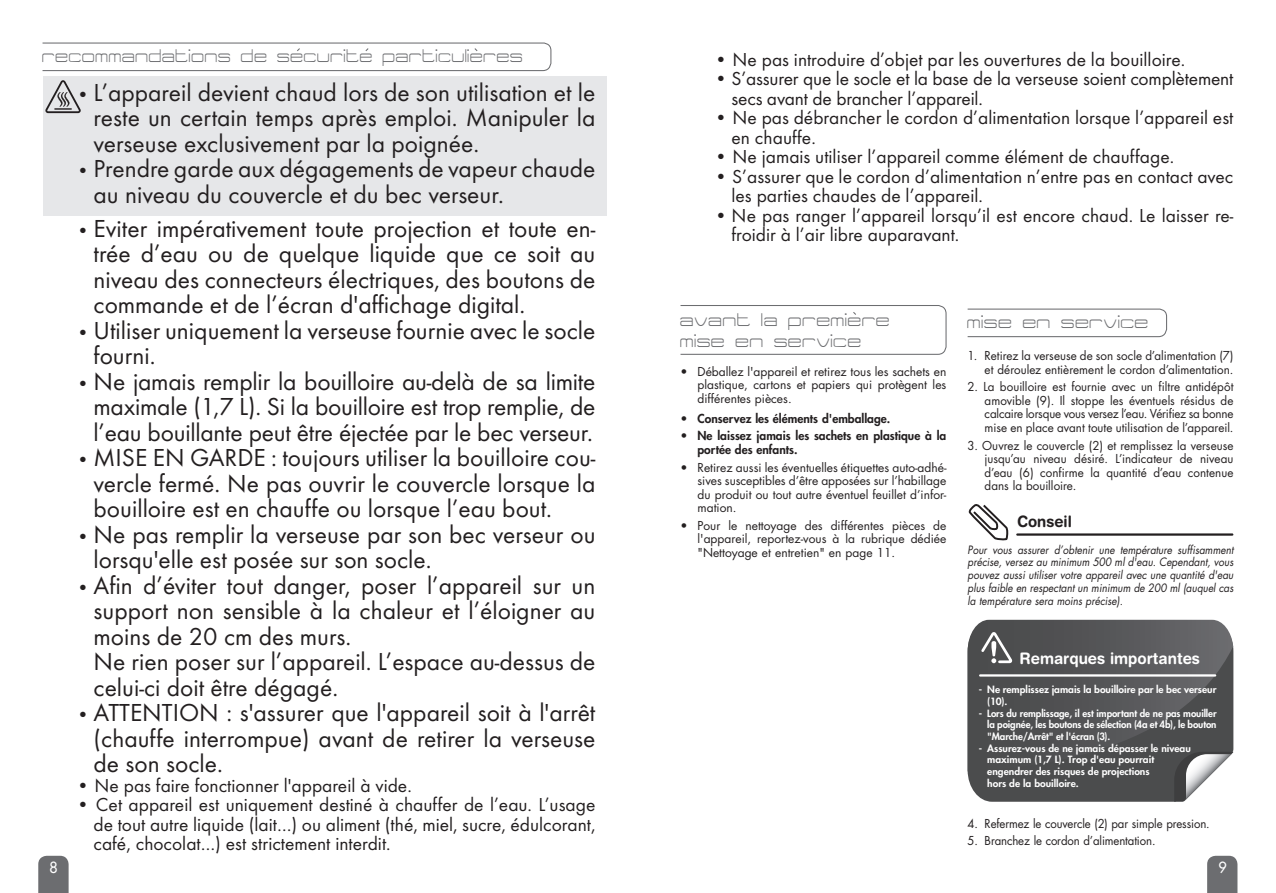
<style>
.page{position:relative;width:1276px;height:893px;background:#fff}
.page>*{position:absolute;margin:0;border:0;box-sizing:border-box;transform-origin:0 0}
.t1{font:25.5px/25.5px "Futura T";color:#231f20;text-align:justify}
.t2{font:21px/21.6px "Tidy Curve TV";letter-spacing:-.01em;color:#6c6d70}
.t3{font:21px "Tidy Curve TV";letter-spacing:-.01em;color:#6c6d70;scale:.92 1}
.t4{font:19.5px/19.5px "Futura T";color:#231f20}
.t5{font:700 15.9px "Helvetica Rounded";color:#fff;scale:.95 1}
.t6{font:700 15.75px "Helvetica Rounded";color:#231f20;scale:.95 1}
.t7{font:15px "Futura";color:#fff;scale:.95 1}
.t8{font:12px/13.5px "Futura";color:#231f20;text-align:justify}
.t9{font:800 12px/13.5px "Futura";color:#231f20}
.t10{font:12px "Futura";color:#231f20;scale:.95 1}
.t11{font:italic 11.25px/12.8px "Futura";color:#231f20;text-align:justify;scale:.9 1}
.t12{font:800 9.75px/11.7px "Futura";color:#fff;scale:1.05 1}
.s1{font-size:19.5px}
.s2{font-weight:400}
</style>
<div class="page">
<svg style="left:38px;top:856px;width:31px;height:37px"></svg>
<svg style="left:1207px;top:856px;width:30px;height:37px"></svg>
<svg style="left:680px;top:305px;width:267px;height:50px"></svg>
<svg style="left:967px;top:308px;width:200px;height:30px"></svg>
<svg style="left:967px;top:620px;width:266px;height:182px;background:#5a5b5d"></svg>
<hr style="left:980px;top:674px;width:235px;height:3px;background:#fff">
<div style="left:43px;top:76px;width:564px;height:140px;background:#e6e7e9"></div>
<svg style="left:45px;top:80px;width:36px;height:33px"></svg>
<svg style="left:42px;top:42px;width:510px;height:30px"></svg>
<hr style="left:1017px;top:533px;width:215px;height:3px;background:#231f20">
<svg style="left:968px;top:504px;width:41px;height:37px"></svg>
<p class="t3" style="left:43px;top:45px;width:525px">recommandations de securite particulieres</p>
<p class="t1" style="left:94px;top:79px;width:503px;text-indent:-17px"><span class="s1">•</span> L’appareil devient chaud lors de son utilisation et le reste un certain temps après emploi. Manipuler la verseuse exclusivement par la poignée.</p>
<p class="t1" style="left:94px;top:156px;width:503px;text-indent:-17px"><span class="s1">•</span> Prendre garde aux dégagements de vapeur chaude au niveau du couvercle et du bec verseur.</p>
<p class="t1" style="left:94px;top:215px;width:503px;text-indent:-17px"><span class="s1">•</span> Eviter impérativement toute projection et toute en&shy;trée d’eau ou de quelque liquide que ce soit au niveau des connecteurs électriques, des boutons de commande et de l’écran d'affichage digital.</p>
<p class="t1" style="left:94px;top:317px;width:503px;text-indent:-17px"><span class="s1">•</span> Utiliser uniquement la verseuse fournie avec le socle fourni.</p>
<p class="t1" style="left:94px;top:368px;width:503px;text-indent:-17px"><span class="s1">•</span> Ne jamais remplir la bouilloire au-delà de sa limite maximale (1,7 L). Si la bouilloire est trop remplie, de l’eau bouillante peut être éjectée par le bec verseur.</p>
<p class="t1" style="left:94px;top:445px;width:503px;text-indent:-17px"><span class="s1">•</span> MISE EN GARDE : toujours utiliser la bouilloire cou&shy;vercle fermé. Ne pas ouvrir le couvercle lorsque la bouilloire est en chauffe ou lorsque l’eau bout.</p>
<p class="t1" style="left:94px;top:521px;width:503px;text-indent:-17px"><span class="s1">•</span> Ne pas remplir la verseuse par son bec verseur ou lorsqu'elle est posée sur son socle.</p>
<p class="t1" style="left:94px;top:572px;width:503px;text-align:left;text-indent:-17px"><span class="s1">•</span> Afin d’éviter tout danger, poser l’appareil sur un support non sensible à la chaleur et l’éloigner au moins de 20 cm des murs.<br>Ne rien poser sur l’appareil. L’espace au-dessus de celui-ci doit être dégagé.</p>
<p class="t1" style="left:94px;top:700px;width:503px;text-indent:-17px"><span class="s1">•</span> ATTENTION : s'assurer que l'appareil soit à l'arrêt (chauffe interrompue) avant de retirer la verseuse de son socle.</p>
<p class="t4" style="left:77px;top:775px;width:337px">• Ne pas faire fonctionner l'appareil à vide.</p>
<p class="t4" style="left:94px;top:795px;width:503px;text-align:justify;text-indent:-17px">• Cet appareil est uniquement destiné à chauffer de l’eau. L’usage de tout autre liquide (lait…) ou aliment (thé, miel, sucre, édulcorant, café, chocolat…) est strictement interdit.</p>
<p class="t4" style="left:714px;top:50px;width:472px">• Ne pas introduire d’objet par les ouvertures de la bouilloire.</p>
<p class="t4" style="left:731px;top:69px;width:503px;text-indent:-17px">• S’assurer que le socle et la base de la verseuse soient complètement secs avant de brancher l’appareil.</p>
<p class="t4" style="left:731px;top:108px;width:503px;text-indent:-17px">• Ne pas débrancher le cordon d’alimentation lorsque l’appareil est en chauffe.</p>
<p class="t4" style="left:714px;top:147px;width:461px">• Ne jamais utiliser l’appareil comme élément de chauffage.</p>
<p class="t4" style="left:731px;top:167px;width:503px;text-indent:-17px">• S’assurer que le cordon d’alimentation n’entre pas en contact avec les parties chaudes de l’appareil.</p>
<p class="t4" style="left:731px;top:206px;width:503px;text-indent:-17px">• Ne pas ranger l’appareil lorsqu’il est encore chaud. Le laisser re&shy;froidir à l’air libre auparavant.</p>
<p class="t2" style="left:680px;top:309px;width:212px">avant la premiere mise en service</p>
<p class="t8" style="left:697px;top:365px;width:250px;text-indent:-17px">• Déballez l'appareil et retirez tous les sachets en plastique, cartons et papiers qui protègent les différentes pièces.</p>
<p class="t9" style="left:680px;top:411px;width:211px"><span class="s2">•</span> Conservez les éléments d'emballage.</p>
<p class="t9" style="left:697px;top:429px;width:250px;text-indent:-17px"><span class="s2">•</span> Ne laissez jamais les sachets en plastique à la portée des enfants.</p>
<p class="t8" style="left:697px;top:460px;width:250px;text-indent:-17px">• Retirez aussi les éventuelles étiquettes auto-adhé&shy;sives susceptibles d’être apposées sur l’habillage du produit ou tout autre éventuel feuillet d’infor&shy;mation.</p>
<p class="t8" style="left:697px;top:519px;width:250px;text-indent:-17px">• Pour le nettoyage des différentes pièces de l'appareil, reportez-vous à la rubrique dédiée "Nettoyage et entretien" en page 11.</p>
<p class="t2" style="left:967px;top:311px;width:183px">mise en service</p>
<p class="t8" style="left:967px;top:349px;width:267px;text-align:right">1. Retirez la verseuse de son socle d’alimentation (7) et déroulez entièrement le cordon d’alimentation.</p>
<p class="t8" style="left:984px;top:380px;width:250px;text-indent:-17px">2. La bouilloire est fournie avec un filtre antidépôt amovible (9). Il stoppe les éventuels résidus de calcaire lorsque vous versez l’eau. Vérifiez sa bonne mise en place avant toute utilisation de l’appareil.</p>
<p class="t8" style="left:984px;top:439px;width:250px;text-indent:-17px">3. Ouvrez le couvercle (2) et remplissez la verseuse jusqu’au niveau désiré. L’indicateur de niveau d’eau (6) confirme la quantité d’eau contenue dans la bouilloire.</p>
<p class="t6" style="left:1017px;top:512px;width:59px">Conseil</p>
<p class="t11" style="left:967px;top:543px;width:297px">Pour vous assurer d’obtenir une température suffisamment précise, versez au minimum 500 ml d'eau. Cependant, vous pouvez aussi utiliser votre appareil avec une quantité d'eau plus faible en respectant un minimum de 200 ml (auquel cas la température sera moins précise).</p>
<p class="t5" style="left:1019px;top:648px;width:191px">Remarques importantes</p>
<p class="t12" style="left:987px;top:684px;width:220px;text-indent:-9px">- Ne remplissez jamais la bouilloire par le bec verseur (10).</p>
<p class="t12" style="left:987px;top:707px;width:220px;text-align:justify;text-indent:-9px">- Lors du remplissage, il est important de ne pas mouiller la poignée, les boutons de sélection (4a et 4b), le bouton "Marche/Arrêt" et l'écran (3).</p>
<p class="t12" style="left:987px;top:742px;width:195px;text-indent:-9px">- Assurez-vous de ne jamais dépasser le niveau maximum (1,7 L). Trop d'eau pourrait engendrer des risques de projections<br>hors de la bouilloire.</p>
<p class="t10" style="left:967px;top:815px;width:256px">4. Refermez le couvercle (2) par simple pression.</p>
<p class="t10" style="left:967px;top:833px;width:199px">5. Branchez le cordon d’alimentation.</p>
<p class="t7" style="left:50px;top:858px;width:10px">8</p>
<p class="t7" style="left:1218px;top:858px;width:10px">9</p>
</div>
